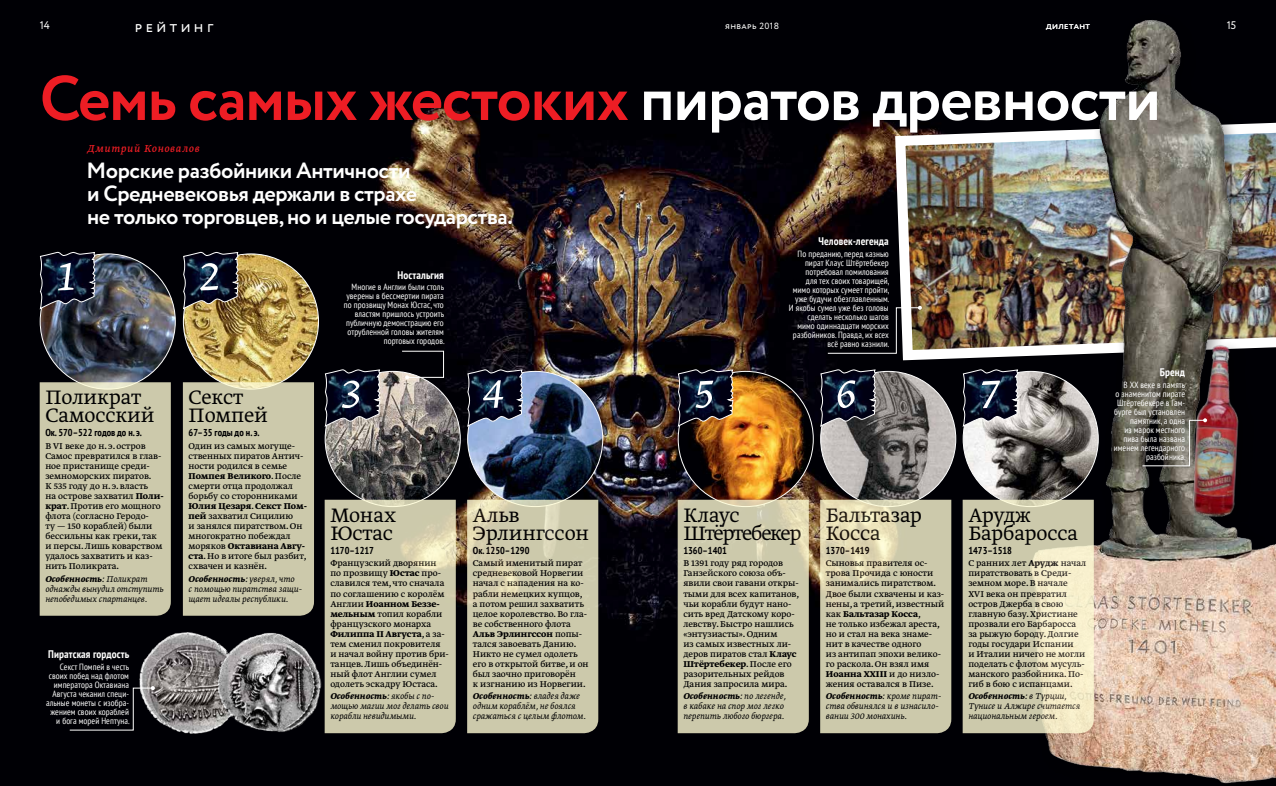
<style>
.page{position:relative;width:1276px;height:786px;background:#fff}
.page>*{position:absolute;margin:0;border:0;box-sizing:border-box;transform-origin:0 0}
.t1{font:700 63px "Circe";letter-spacing:-.02em;color:#ed1d24}
.t2{font:300 23px/18px "Greta Text Pro";color:#000}
.t3{font:300 23px/18px "Greta Text Pro";letter-spacing:-.055em;color:#000}
.t4{font:700 22px/23px "Circe";letter-spacing:-.02em;color:#fff}
.t5{font:15px "Circe";letter-spacing:.23em;color:#fff}
.t6{font:italic 12px "Greta Text Pro";letter-spacing:.06em;color:#ed1d24}
.t7{font:700 condensed 11px "PT Sans";letter-spacing:.01em;color:#fff}
.t8{font:11px "Circe";color:#fff}
.t9{font:10px/10px "Greta Text Pro";color:#000}
.t10{font:italic 300 10px/10px "Greta Text Pro";color:#000}
.t11{font:700 condensed 10px "PT Sans";color:#000}
.t12{font:condensed 9px/9px "PT Sans";letter-spacing:.01em;color:#fff;text-align:right}
.t13{font:9px "Circe";letter-spacing:.04em;color:#fff}
.s1{color:#fff}
.s2{font-weight:700}
.s3{font-weight:500}
</style>
<div class="page">
<img style="left:0;top:0;width:1276px;height:785px">
<img style="left:890px;top:117px;width:120px;height:248px">
<img style="left:183px;top:254px;width:135px;height:135px;border-radius:68px">
<div style="left:183px;top:382px;width:131px;height:233px;background:#ccc9ab"></div>
<img style="left:468px;top:371px;width:135px;height:135px;border-radius:68px">
<svg style="left:467px;top:499px;width:131px;height:233px;background:#cdcaab"></svg>
<img style="left:678px;top:371px;width:135px;height:135px;border-radius:68px">
<svg style="left:677px;top:499px;width:132px;height:233px;background:#cbc8aa"></svg>
<img style="left:325px;top:371px;width:135px;height:135px;border-radius:68px">
<svg style="left:325px;top:499px;width:131px;height:233px;background:#cdc9ab"></svg>
<img style="left:40px;top:254px;width:135px;height:135px;border-radius:68px">
<div style="left:40px;top:382px;width:131px;height:233px;background:#ccc9ab"></div>
<img style="left:1010px;top:7px;width:266px;height:778px">
<div style="left:1186px;top:340px;width:70px;height:182px;background:#000"></div>
<img style="left:1184px;top:339px;width:66px;height:182px">
<svg style="left:401px;top:350px;width:43px;height:29px"></svg>
<img style="left:820px;top:371px;width:135px;height:135px;border-radius:68px">
<svg style="left:820px;top:499px;width:131px;height:233px;background:#d0cbac"></svg>
<svg style="left:1141px;top:418px;width:66px;height:48px;background:#5c534d"></svg>
<svg style="left:827px;top:305px;width:95px;height:49px;background:#2e2d2d"></svg>
<img style="left:137px;top:632px;width:104px;height:104px">
<img style="left:218px;top:632px;width:105px;height:103px">
<svg style="left:69px;top:685px;width:86px;height:45px;background:#131317"></svg>
<img style="left:963px;top:371px;width:135px;height:135px;border-radius:68px">
<svg style="left:962px;top:499px;width:131px;height:233px;background:#d8d3b4"></svg>
<img style="left:183px;top:245px;width:56px;height:64px">
<svg style="left:467px;top:362px;width:57px;height:65px;background:#2d364c"></svg>
<img style="left:677px;top:362px;width:57px;height:65px">
<svg style="left:324px;top:362px;width:57px;height:65px;background:#2c3140"></svg>
<svg style="left:39px;top:245px;width:57px;height:64px;background:#1e2536"></svg>
<svg style="left:820px;top:362px;width:56px;height:65px;background:#232939"></svg>
<svg style="left:962px;top:362px;width:57px;height:65px;background:#323847"></svg>
<p class="t8" style="left:40px;top:18px;width:12px">14</p>
<h3 class="t5" style="left:135px;top:17px;width:80px">рейтинг</h3>
<p class="t13" style="left:725px;top:20px;width:55px">январь 2018</p>
<p class="t8" style="left:1226px;top:18px;width:11px">15</p>
<p class="t13" style="left:1046px;top:20px;width:45px">дилетант</p>
<h1 class="t1" style="left:40px;top:56px;width:1122px">Семь самых жестоких <span class="s1">пиратов древности</span></h1>
<p class="t6" style="left:87px;top:140px;width:114px">Дмитрий Коновалов</p>
<h3 class="t4" style="left:86px;top:159px;width:428px">Морские разбойники Античности<br>и Средневековья держали в страхе<br>не только торговцев, но и целые государства.</h3>
<h2 class="t2" style="left:45px;top:389px;width:97px">Поликрат</h2>
<h2 class="t2" style="left:45px;top:407px;width:111px">Самосский</h2>
<p class="t11" style="left:45px;top:426px;width:98px">Ок. 570–522 годов до н. э.</p>
<p class="t9" style="left:45px;top:441px;width:120px">В VI веке до н. э. остров<br>Самос превратился в глав&shy;ное пристанище среди&shy;земноморских пиратов.<br>К 535 году до н. э. власть<br>на острове захватил <span class="s2">Поли&shy;крат</span>. Против его мощного флота (согласно Геродо-<br>ту — 150 кораблей) были бессильны как греки, так и персы. Лишь коварством удалось захватить и каз&shy;нить Поликрата.</p>
<p class="t10" style="left:45px;top:574px;width:120px"><span class="s2">Особенность</span><span class="s3">:</span> Поликрат однажды вынудил отступить непобедимых спартанцев.</p>
<p class="t7" style="left:48px;top:647px;width:82px">Пиратская гордость</p>
<p class="t12" style="left:46px;top:662px;width:85px">Секст Помпей в честь своих побед над флотом императора Октавиана<br>Августа чеканил специ&shy;альные монеты с изобра&shy;жением своих кораблей и бога морей Нептуна.</p>
<h2 class="t2" style="left:189px;top:389px;width:81px">Секст<br>Помпей</h2>
<p class="t11" style="left:189px;top:426px;width:72px">67–35 годы до н. э.</p>
<p class="t9" style="left:189px;top:441px;width:120px">Один из самых могуще&shy;ственных пиратов Антич&shy;ности родился в семье<br><span class="s2">Помпея Великого</span>. После смерти отца продолжал борьбу со сторонниками<br><span class="s2">Юлия Цезаря</span>. <span class="s2">Секст Пом&shy;пей</span> захватил Сицилию<br>и занялся пиратством. Он многократно побеждал моряков <span class="s2">Октавиана Авгу&shy;ста</span>. Но в итоге был разбит, схвачен и казнён.</p>
<p class="t10" style="left:189px;top:574px;width:115px"><span class="s2">Особенность</span><span class="s3">:</span> уверял, что<br>с помощью пиратства защи&shy;щает идеалы республики.</p>
<p class="t7" style="left:398px;top:267px;width:48px">Ностальгия</p>
<p class="t12" style="left:344px;top:282px;width:102px">Многие в Англии были столь уверены в бессмертии пирата по прозвищу Монах Юстас, что властям пришлось устроить публичную демонстрацию его отрубленной головы жителям портовых городов.</p>
<h2 class="t2" style="left:330px;top:506px;width:67px">Монах<br>Юстас</h2>
<p class="t11" style="left:330px;top:543px;width:45px">1170–1217</p>
<p class="t9" style="left:330px;top:558px;width:120px">Французский дворянин по прозвищу <span class="s2">Юстас</span> про&shy;славился тем, что сначала по соглашению с королём<br>Англии <span class="s2">Иоанном Беззе&shy;мельным</span> топил корабли французского монарха<br><span class="s2">Филиппа II Августа</span>, а за&shy;тем сменил покровителя и начал войну против бри&shy;танцев. Лишь объединён&shy;ный флот Англии сумел одолеть эскадру Юстаса.</p>
<p class="t10" style="left:330px;top:691px;width:120px"><span class="s2">Особенность</span><span class="s3">:</span> якобы с по&shy;мощью магии мог делать свои корабли невидимыми.</p>
<h2 class="t2" style="left:473px;top:506px;width:117px">Альв<br>Эрлингссон</h2>
<p class="t11" style="left:473px;top:543px;width:58px">Ок. 1250–1290</p>
<p class="t9" style="left:473px;top:558px;width:117px">Самый именитый пират средневековой Норвегии начал с нападения на ко&shy;рабли немецких купцов, а потом решил захватить целое королевство. Во гла&shy;ве собственного флота<br><span class="s2">Альв Эрлингссон</span> попы&shy;тался завоевать Данию.<br>Никто не сумел одолеть его в открытой битве, и он был заочно приговорён<br>к изгнанию из Норвегии.</p>
<p class="t10" style="left:473px;top:691px;width:115px"><span class="s2">Особенность</span><span class="s3">:</span> владея даже одним кораблём, не боялся сражаться с целым флотом.</p>
<p class="t7" style="left:818px;top:233px;width:72px">Человек-легенда</p>
<p class="t12" style="left:789px;top:248px;width:102px">По преданию, перед казнью пират Клаус Штёртебекер потребовал помилования<br>для тех своих товарищей, мимо которых сумеет пройти, уже будучи обезглавленным.<br>И якобы сумел уже без головы сделать несколько шагов мимо одиннадцати морских разбойников. Правда, их всех всё равно казнили.</p>
<h2 class="t3" style="left:683px;top:506px;width:119px">Клаус<br>Штёртебекер</h2>
<p class="t11" style="left:683px;top:543px;width:45px">1360–1401</p>
<p class="t9" style="left:683px;top:558px;width:117px">В 1391 году ряд городов<br>Ганзейского союза объ&shy;явили свои гавани откры&shy;тыми для всех капитанов, чьи корабли будут нано&shy;сить вред Датскому коро&shy;левству. Быстро нашлись «энтузиасты». Одним<br>из самых известных ли&shy;деров пиратов стал <span class="s2">Клаус<br>Штёртебекер</span>. После его разорительных рейдов<br>Дания запросила мира.</p>
<p class="t10" style="left:683px;top:691px;width:104px"><span class="s2">Особенность</span><span class="s3">:</span> по легенде, в кабаке на спор мог легко перепить любого бюргера.</p>
<h2 class="t2" style="left:826px;top:506px;width:98px">Бальтазар<br>Косса</h2>
<p class="t11" style="left:826px;top:543px;width:45px">1370–1419</p>
<p class="t9" style="left:826px;top:558px;width:120px">Сыновья правителя ос&shy;трова Прочида с юности занимались пиратством.<br>Двое были схвачены и каз&shy;нены, а третий, известный как <span class="s2">Бальтазар Косса</span>,<br>не только избежал ареста, но и стал на века знаме&shy;нит в качестве одного<br>из антипап эпохи велико&shy;го раскола. Он взял имя<br><span class="s2">Иоанна XXIII</span> и до низло&shy;жения оставался в Пизе.</p>
<p class="t10" style="left:826px;top:691px;width:117px"><span class="s2">Особенность</span><span class="s3">:</span> кроме пират&shy;ства обвинялся и в изнасило&shy;вании 300 монахинь.</p>
<h2 class="t2" style="left:968px;top:506px;width:111px">Арудж<br>Барбаросса</h2>
<p class="t11" style="left:968px;top:543px;width:45px">1473–1518</p>
<p class="t9" style="left:968px;top:558px;width:119px">С ранних лет <span class="s2">Арудж</span> начал пиратствовать в Среди&shy;земном море. В начале<br>XVI века он превратил остров Джерба в свою главную базу. Христиане прозвали его Барбаросса за рыжую бороду. Долгие годы государи Испании<br>и Италии ничего не могли поделать с флотом мусуль&shy;манского разбойника. По&shy;гиб в бою с испанцами.</p>
<p class="t10" style="left:968px;top:691px;width:113px"><span class="s2">Особенность</span><span class="s3">:</span> в Турции,<br>Тунисе и Алжире считается национальным героем.</p>
<p class="t7" style="left:1159px;top:364px;width:27px">Бренд</p>
<p class="t12" style="left:1113px;top:379px;width:73px">В XX веке в память<br>о знаменитом пирате<br>Штёртебекере в Гам&shy;бурге был установлен памятник, а одна<br>из марок местного пива была названа именем легендарного разбойника.</p>
</div>
